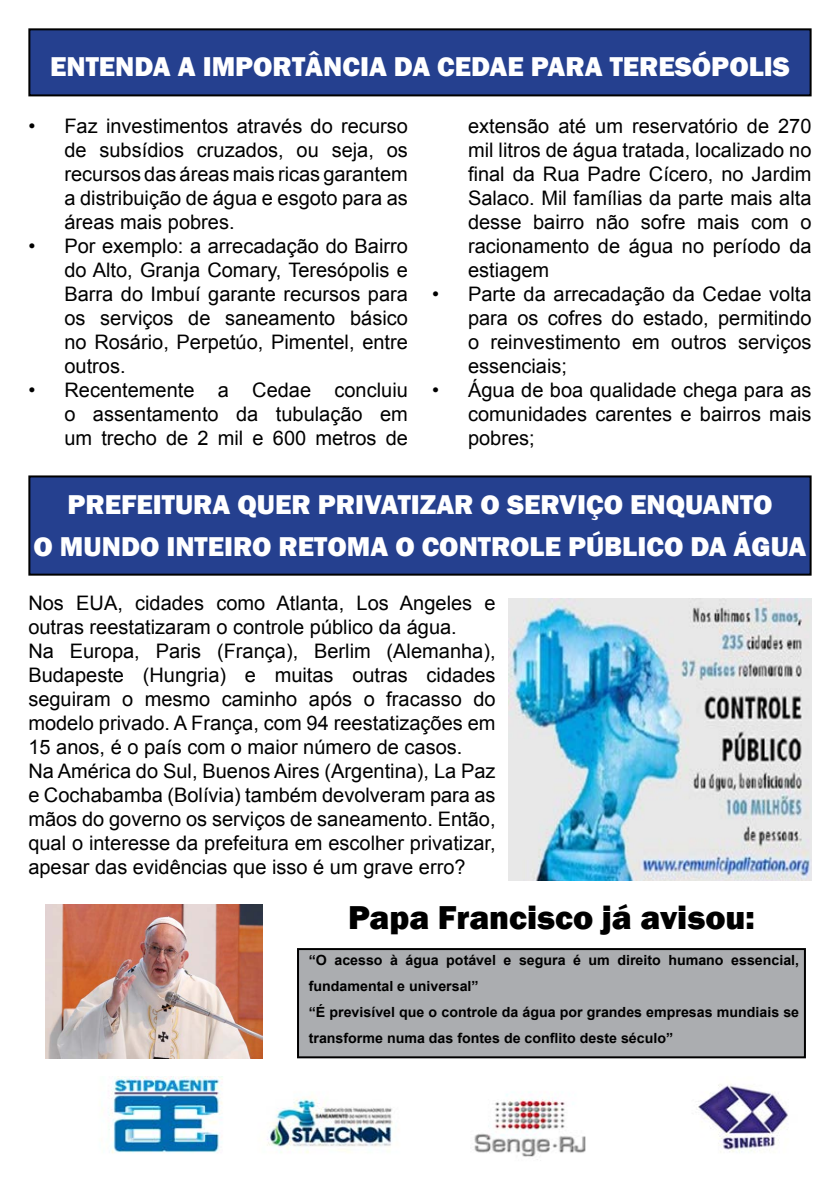
<style>
.page{position:relative;width:840px;height:1191px;background:#fff}
.page>*{position:absolute;margin:0;border:0;box-sizing:border-box;transform-origin:0 0}
.t1{font:800 34px "Franklin Gothic";color:#000}
.t2{font:800 28px/42px "Franklin Gothic";color:#fff;text-align:center}
.t3{font:20px/24px "Arial";color:#000;text-align:justify}
.t4{font:700 14px/26px "Arial";color:#000}
</style>
<div class="page">
<img style="left:508px;top:598px;width:303px;height:282px">
<div style="left:29px;top:29px;width:781px;height:66px;background:#25408f"></div>
<div style="left:28px;top:28px;width:783px;height:68px;border:2px solid #000"></div>
<div style="left:29px;top:476px;width:781px;height:98px;background:#25408f"></div>
<div style="left:28px;top:475px;width:783px;height:100px;border:2px solid #000"></div>
<img style="left:102px;top:1076px;width:686px;height:84px">
<img style="left:45px;top:905px;width:217px;height:153px">
<div style="left:298px;top:949px;width:506px;height:108px;background:#abadb0"></div>
<div style="left:297px;top:948px;width:508px;height:110px;border:2px solid #000"></div>
<h2 class="t2" style="left:50px;top:46px;width:740px">ENTENDA A IMPORTÂNCIA DA CEDAE PARA TERESÓPOLIS</h2>
<p class="t3" style="left:64px;top:114px;width:345px;text-indent:-36px">• Faz investimentos através do recurso de subsídios cruzados, ou seja, os recursos das áreas mais ricas garantem a distribuição de água e esgoto para as áreas mais pobres.</p>
<p class="t3" style="left:64px;top:234px;width:345px;text-indent:-36px">• Por exemplo: a arrecadação do Bairro do Alto, Granja Comary, Teresópolis e Barra do Imbuí garante recursos para os serviços de saneamento básico no Rosário, Perpetúo, Pimentel, entre outros.</p>
<p class="t3" style="left:64px;top:378px;width:345px;text-indent:-36px">• Recentemente a Cedae concluiu o assentamento da tubulação em um trecho de 2 mil e 600 metros de</p>
<p class="t3" style="left:468px;top:114px;width:345px">extensão até um reservatório de 270 mil litros de água tratada, localizado no final da Rua Padre Cícero, no Jardim Salaco. Mil famílias da parte mais alta desse bairro não sofre mais com o racionamento de água no período da estiagem</p>
<p class="t3" style="left:468px;top:282px;width:345px;text-indent:-36px">• Parte da arrecadação da Cedae volta para os cofres do estado, permitindo o reinvestimento em outros serviços essenciais;</p>
<p class="t3" style="left:468px;top:378px;width:345px;text-indent:-36px">• Água de boa qualidade chega para as comunidades carentes e bairros mais pobres;</p>
<h2 class="t2" style="left:34px;top:483px;width:773px">PREFEITURA QUER PRIVATIZAR O SERVIÇO ENQUANTO<br>O MUNDO INTEIRO RETOMA O CONTROLE PÚBLICO DA ÁGUA</h2>
<p class="t3" style="left:28px;top:591px;width:468px;text-align:left">Nos EUA, cidades como Atlanta, Los Angeles e outras reestatizaram o controle público da água.<br>Na Europa, Paris (França), Berlim (Alemanha), Budapeste (Hungria) e muitas outras cidades seguiram o mesmo caminho após o fracasso do modelo privado. A França, com 94 reestatizações em 15 anos, é o país com o maior número de casos.<br>Na América do Sul, Buenos Aires (Argentina), La Paz e Cochabamba (Bolívia) também devolveram para as mãos do governo os serviços de saneamento. Então, qual o interesse da prefeitura em escolher privatizar, apesar das evidências que isso é um grave erro?</p>
<h1 class="t1" style="left:348px;top:895px;width:408px">Papa Francisco já avisou:</h1>
<p class="t4" style="left:308px;top:947px;width:491px">“O acesso à água potável e segura é um direito humano essencial, fundamental e universal”<br>“É previsível que o controle da água por grandes empresas mundiais se transforme numa das fontes de conflito deste século”</p>
</div>
